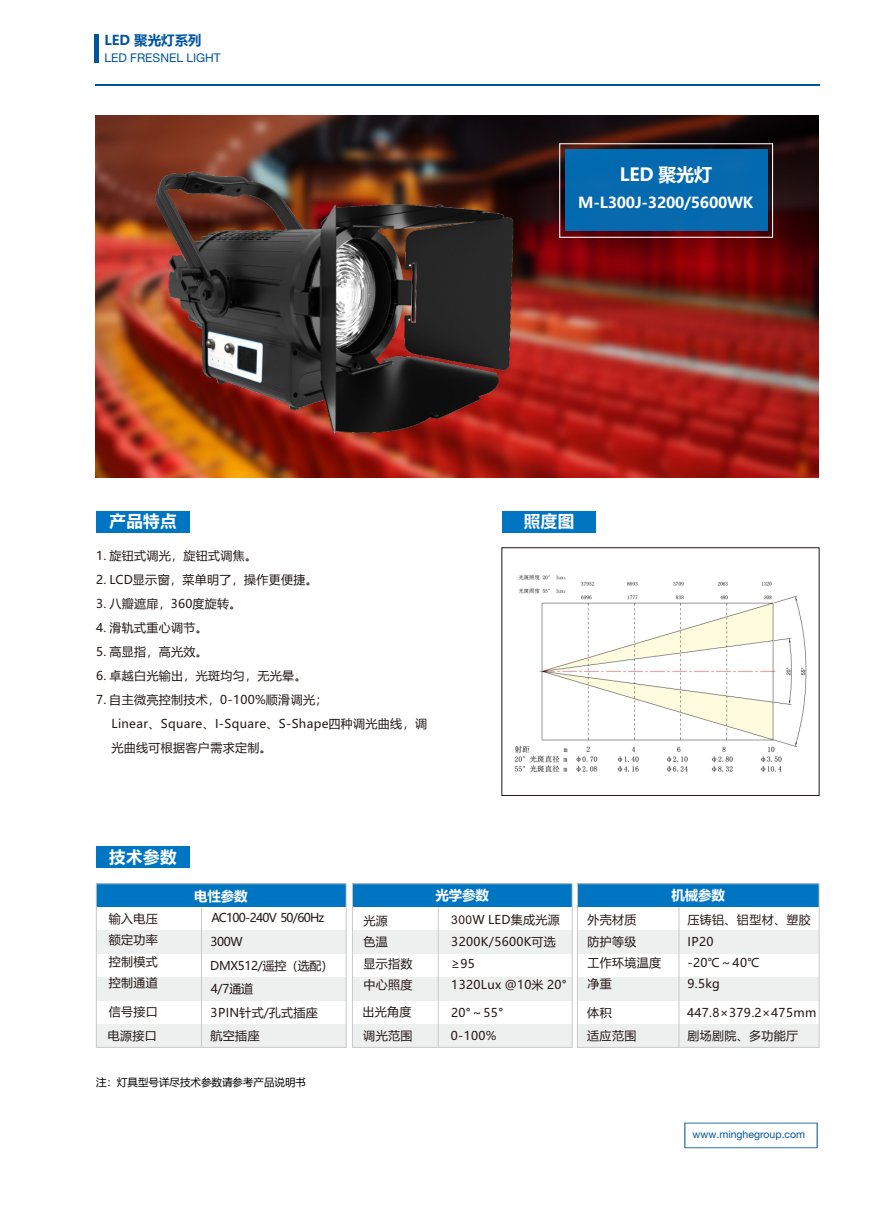
<style>
.page{position:relative;width:893px;height:1212px;background:#fff}
.page>*{position:absolute;margin:0;border:0;box-sizing:border-box;transform-origin:0 0}
.t1{font:700 18px "Microsoft Ya Hei";letter-spacing:-.015em;color:#fff}
.t2{font:700 16.5px "Microsoft Ya Hei";letter-spacing:.03em;color:#fff}
.t3{font:700 15px "Microsoft Ya Hei";letter-spacing:-.015em;color:#fff}
.t4{font:700 13.5px "Microsoft Ya Hei";letter-spacing:-.015em;color:#fff}
.t5{font:700 13.5px "Microsoft Ya Hei";color:#00559c}
.t6{font:12px/21.3px "Microsoft Ya Hei";letter-spacing:.03em;color:#231916}
.t7{font:12px "Microsoft Ya Hei";letter-spacing:-.06em;color:#231916}
.t8{font:12px "Helvetica Neue LT Pro";color:#00559c}
.t9{font:12px "Microsoft Ya Hei";letter-spacing:-.03em;color:#231916}
.t10{font:10.5px "Microsoft Ya Hei";color:#000}
.t11{font:10.5px "Helvetica Neue CE";color:#00559c}
.s1{font-family:"Arial"}
</style>
<div class="page">
<hr style="left:95px;top:84px;width:723px;height:1px;background:#00559c">
<svg style="left:684px;top:1123px;width:134px;height:25px"></svg>
<hr style="left:95px;top:34px;width:4px;height:28px;background:#00559c">
<hr style="left:97px;top:84px;width:723px;height:1px;background:#00559c">
<img style="left:95px;top:115px;width:723px;height:362px">
<div style="left:96px;top:511px;width:94px;height:21px;background:#0075c2"></div>
<div style="left:502px;top:511px;width:93px;height:21px;background:#0075c2"></div>
<div style="left:96px;top:847px;width:94px;height:21px;background:#0075c2"></div>
<div style="left:559px;top:143px;width:214px;height:95px;border:1px solid #fff"></div>
<div style="left:565px;top:149px;width:203px;height:81px;background:#0669ae"></div>
<div style="left:501px;top:547px;width:318px;height:249px;border:1px solid #231916"></div>
<img style="left:514px;top:574px;width:293px;height:199px">
<div style="left:577px;top:977px;width:242px;height:24px;background:#eeefef"></div>
<div style="left:577px;top:1024px;width:242px;height:23px;background:#eeefef"></div>
<div style="left:577px;top:884px;width:242px;height:23px;background:#0075c2"></div>
<div style="left:577px;top:930px;width:242px;height:24px;background:#eeefef"></div>
<div style="left:352px;top:977px;width:220px;height:24px;background:#eeefef"></div>
<div style="left:352px;top:1024px;width:220px;height:23px;background:#eeefef"></div>
<div style="left:352px;top:884px;width:220px;height:23px;background:#0075c2"></div>
<div style="left:352px;top:930px;width:220px;height:24px;background:#eeefef"></div>
<div style="left:96px;top:977px;width:250px;height:24px;background:#eeefef"></div>
<div style="left:96px;top:1024px;width:250px;height:23px;background:#eeefef"></div>
<div style="left:96px;top:884px;width:250px;height:23px;background:#0075c2"></div>
<div style="left:96px;top:930px;width:250px;height:24px;background:#eeefef"></div>
<div style="left:96px;top:883px;width:251px;height:165px;border:1px solid #c9c9ca"></div>
<hr style="left:201px;top:907px;width:1px;height:140px;background:#c9c9ca">
<hr style="left:438px;top:907px;width:1px;height:140px;background:#c9c9ca">
<hr style="left:679px;top:907px;width:1px;height:140px;background:#c9c9ca">
<div style="left:352px;top:883px;width:221px;height:165px;border:1px solid #c9c9ca"></div>
<div style="left:577px;top:883px;width:242px;height:165px;border:1px solid #c9c9ca"></div>
<img style="left:95px;top:118px;width:477px;height:360px">
<p class="t5" style="left:104px;top:34px;width:99px">LED 聚光灯系列</p>
<p class="t8" style="left:104px;top:53px;width:118px">LED FRESNEL LIGHT</p>
<h1 class="t1" style="left:620px;top:167px;width:94px">LED 聚光灯</h1>
<p class="t3" style="left:578px;top:196px;width:177px">M-L300J-3200/5600WK</p>
<h2 class="t2" style="left:109px;top:514px;width:69px">产品特点</h2>
<h2 class="t2" style="left:524px;top:514px;width:52px">照度图</h2>
<p class="t6" style="left:96px;top:546px;width:163px">1. 旋钮式调光，旋钮式调焦。</p>
<p class="t6" style="left:96px;top:570px;width:223px">2. LCD显示窗，菜单明了，操作更便捷。</p>
<p class="t6" style="left:96px;top:594px;width:147px">3. 八瓣遮扉，360度旋转。</p>
<p class="t6" style="left:96px;top:618px;width:113px">4. 滑轨式重心调节。</p>
<p class="t6" style="left:96px;top:642px;width:113px">5. 高显指，高光效。</p>
<p class="t6" style="left:96px;top:666px;width:212px">6. 卓越白光输出，光斑均匀，无光晕。</p>
<p class="t6" style="left:111px;top:688px;width:317px;line-height:24px;text-indent:-15px">7. 自主微亮控制技术，0-100%顺滑调光；<br>Linear、Square、I-Square、S-Shape四种调光曲线，调光曲线可根据客户需求定制。</p>
<h2 class="t2" style="left:109px;top:850px;width:69px">技术参数</h2>
<p class="t4" style="left:194px;top:889px;width:55px">电性参数</p>
<p class="t4" style="left:436px;top:889px;width:55px">光学参数</p>
<p class="t4" style="left:672px;top:889px;width:55px">机械参数</p>
<p class="t6" style="left:109px;top:909px;width:51px;text-align:justify">输入电压额定功率控制模式控制通道</p>
<p class="t6" style="left:363px;top:911px;width:51px">光源<br>色温<br>显示指数中心照度</p>
<p class="t6" style="left:587px;top:910px;width:75px">外壳材质<br>防护等级<br>工作环境温度净重</p>
<p class="t6" style="left:688px;top:910px;width:125px">压铸铝、铝型材、塑胶<br>IP20<br>-20℃～40℃<br>9.5kg</p>
<p class="t6" style="left:109px;top:1002px;width:51px">信号接口</p>
<p class="t6" style="left:211px;top:1026px;width:51px">航空插座</p>
<p class="t7" style="left:211px;top:912px;width:115px">AC100-240V 50/60Hz</p>
<p class="t6" style="left:451px;top:910px;width:117px"><span class="s1">300</span>W LED集成光源<br>3200K/5600K可选≥95<br>1320Lux ＠10米 20°</p>
<p class="t6" style="left:451px;top:1026px;width:47px">0-100%</p>
<p class="t6" style="left:211px;top:932px;width:34px">300W</p>
<p class="t6" style="left:211px;top:979px;width:44px">4/7通道</p>
<p class="t9" style="left:210px;top:960px;width:124px">DMX512/遥控（选配）</p>
<p class="t6" style="left:362px;top:1001px;width:51px;line-height:23.5px">出光角度调光范围</p>
<p class="t6" style="left:211px;top:1002px;width:109px">3PIN针式/孔式插座</p>
<p class="t6" style="left:587px;top:1002px;width:26px">体积</p>
<p class="t6" style="left:687px;top:1003px;width:131px">447.8×379.2×475mm</p>
<p class="t6" style="left:451px;top:1003px;width:54px">20°～55°</p>
<p class="t6" style="left:587px;top:1026px;width:51px">适应范围</p>
<p class="t6" style="left:687px;top:1026px;width:112px">剧场剧院、多功能厅</p>
<p class="t6" style="left:108px;top:1026px;width:51px">电源接口</p>
<p class="t10" style="left:96px;top:1077px;width:211px">注：灯具型号详尽技术参数请参考产品说明书</p>
<p class="t11" style="left:693px;top:1131px;width:114px">www.minghegroup.com</p>
</div>
